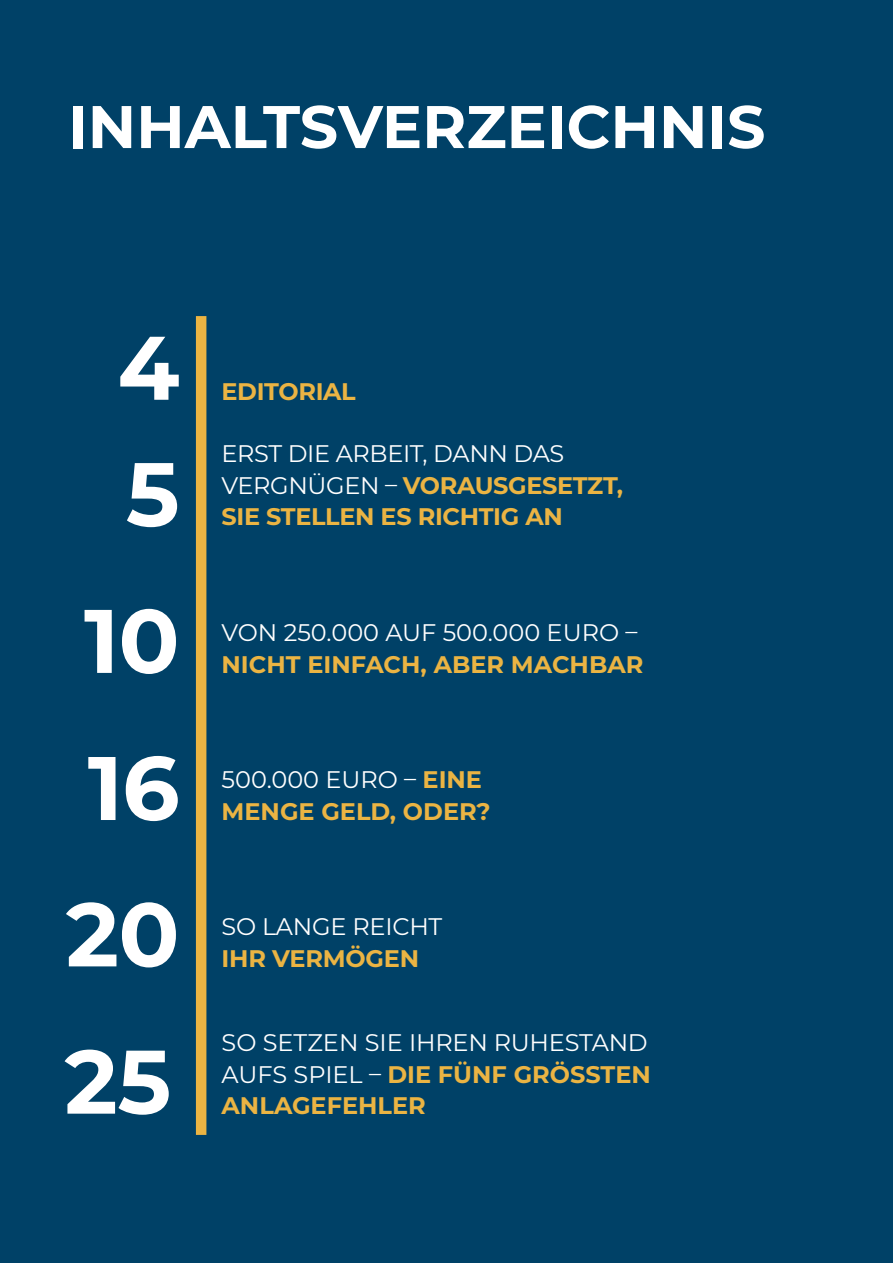
<style>
.page{position:relative;width:893px;height:1263px;background:#004167}
.page>*{position:absolute;margin:0;border:0;box-sizing:border-box;transform-origin:0 0}
.t1{font:700 90px "Montserrat";letter-spacing:-.005em;color:#fff}
.t2{font:700 60px "Montserrat";color:#fff}
.t3{font:700 24px/31.5px "Montserrat";letter-spacing:-.015em;color:#ebb443}
.t4{font:24px/31.5px "Montserrat";color:#fff}
.s1{font-weight:400;color:#fff}
.s2{font-weight:700;color:#ebb443}
</style>
<div class="page">
<div style="left:196px;top:316px;width:10px;height:819px;background:#ebb443"></div>
<h2 class="t2" style="left:68px;top:94px;width:699px">INHALTSVERZEICHNIS</h2>
<h1 class="t1" style="left:118px;top:319px;width:64px">4</h1>
<h1 class="t1" style="left:126px;top:445px;width:55px">5</h1>
<h1 class="t1" style="left:84px;top:592px;width:97px">10</h1>
<h1 class="t1" style="left:88px;top:739px;width:93px">16</h1>
<h1 class="t1" style="left:66px;top:885px;width:115px">20</h1>
<h1 class="t1" style="left:64px;top:1033px;width:108px">25</h1>
<p class="t3" style="left:222px;top:376px;width:136px">EDITORIAL</p>
<p class="t3" style="left:222px;top:438px;width:403px"><span class="s1">ERST DIE ARBEIT, DANN DAS<br>VERGNÜGEN –</span> VORAUSGESETZT,<br>SIE STELLEN ES RICHTIG AN</p>
<p class="t4" style="left:222px;top:618px;width:417px">VON 250.000 AUF 500.000 EURO –</p>
<p class="t3" style="left:222px;top:649px;width:423px">NICHT EINFACH, ABER MACHBAR</p>
<p class="t4" style="left:222px;top:765px;width:262px">500.000 EURO – <span class="s2">EINE</span></p>
<p class="t3" style="left:222px;top:796px;width:271px">MENGE GELD, ODER?</p>
<p class="t4" style="left:222px;top:912px;width:222px">SO LANGE REICHT</p>
<p class="t3" style="left:222px;top:943px;width:199px">IHR VERMÖGEN</p>
<p class="t4" style="left:222px;top:1027px;width:431px">SO SETZEN SIE IHREN RUHESTAND<br>AUFS SPIEL – <span class="s2">DIE FÜNF GRÖSSTEN<br>ANLAGEFEHLER</span></p>
</div>
